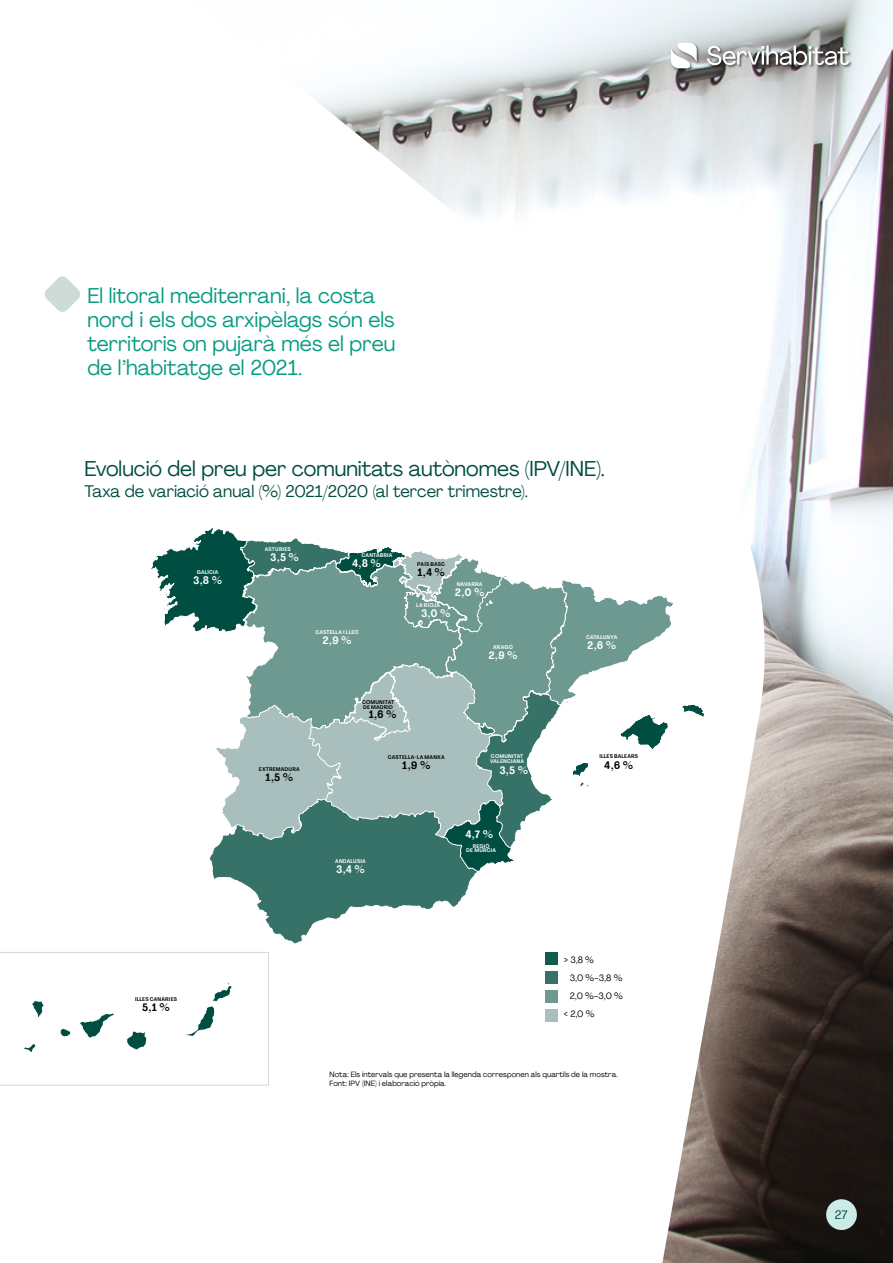
<style>
.page{position:relative;width:893px;height:1263px;background:#fff}
.page>*{position:absolute;margin:0;border:0;box-sizing:border-box;transform-origin:0 0}
.t1{font:21px/24px "Agrandir";color:#079c81}
.t2{font:21px "Agrandir";letter-spacing:-.005em;color:#004d41}
.t3{font:16.5px "Agrandir";color:#004d41}
.t4{font:12px "Agrandir";color:#004d41}
.t5{font:700 10.5px "Agrandir Text";color:#fff}
.t6{font:700 10.5px "Agrandir Text";color:#000}
.t7{font:9px "Agrandir";color:#000}
.t8{font:7.5px/9px "Agrandir";letter-spacing:.01em;color:#000}
.t9{font:700 5.25px/4.5px "Agrandir Text";letter-spacing:.03em;color:#fff}
.t10{font:700 5.25px/4.5px "Agrandir Text";letter-spacing:.03em;color:#000}
</style>
<div class="page">
<img style="left:192px;top:0;width:701px;height:1263px">
<div style="left:671px;top:42px;width:181px;height:29px;background:#000;opacity:.5"></div>
<svg style="left:671px;top:43px;width:26px;height:25px"></svg>
<svg style="left:707px;top:46px;width:142px;height:19px"></svg>
<div style="left:826px;top:1199px;width:31px;height:31px;background:#ccebe6;border-radius:50%"></div>
<svg style="left:44px;top:276px;width:36px;height:36px"></svg>
<svg style="left:23px;top:976px;width:210px;height:78px"></svg>
<svg style="left:151px;top:525px;width:558px;height:420px"></svg>
<div style="left:545px;top:952px;width:12px;height:12px;background:#12594e"></div>
<div style="left:545px;top:971px;width:12px;height:12px;background:#367268"></div>
<div style="left:545px;top:990px;width:12px;height:13px;background:#6e9990"></div>
<div style="left:545px;top:1009px;width:12px;height:13px;background:#a9bfbd"></div>
<div style="left:0;top:952px;width:269px;height:133px;border:1px solid #d2d2d3"></div>
<h1 class="t1" style="left:87px;top:283px;width:309px">El litoral mediterrani, la costa nord i els dos arxipèlags són els territoris on pujarà més el preu de l’habitatge el 2021.</h1>
<h1 class="t2" style="left:84px;top:456px;width:522px">Evolució del preu per comunitats autònomes (IPV/INE).</h1>
<h2 class="t3" style="left:84px;top:481px;width:445px">Taxa de variació anual (%) 2021/2020 (al tercer trimestre).</h2>
<p class="t9" style="left:265px;top:547px;width:27px">ASTÚRIES</p>
<p class="t9" style="left:362px;top:553px;width:32px">CANTÀBRIA</p>
<h3 class="t5" style="left:270px;top:551px;width:30px">3,5 %</h3>
<h3 class="t5" style="left:352px;top:557px;width:30px">4,8 %</h3>
<p class="t10" style="left:417px;top:562px;width:29px">PAÍS BASC</p>
<p class="t9" style="left:197px;top:569px;width:23px">GALÍCIA</p>
<h3 class="t6" style="left:417px;top:566px;width:29px">1,4 %</h3>
<h3 class="t5" style="left:193px;top:573px;width:30px">3,8 %</h3>
<p class="t9" style="left:416px;top:602px;width:25px">LA RIOJA</p>
<p class="t9" style="left:457px;top:582px;width:27px">NAVARRA</p>
<h3 class="t5" style="left:455px;top:586px;width:31px">2,0 %</h3>
<p class="t10" style="left:135px;top:996px;width:43px">ILLES CANÀRIES</p>
<h3 class="t6" style="left:142px;top:1001px;width:29px">5,1 %</h3>
<p class="t9" style="left:315px;top:630px;width:45px">CASTELLA I LLEÓ</p>
<h3 class="t5" style="left:322px;top:634px;width:31px">2,9 %</h3>
<h3 class="t5" style="left:421px;top:606px;width:31px">3,0 %</h3>
<p class="t10" style="left:259px;top:767px;width:42px">EXTREMADURA</p>
<h3 class="t6" style="left:266px;top:771px;width:29px">1,5 %</h3>
<p class="t10" style="left:362px;top:700px;width:34px">COMUNITAT<br>DE MADRID</p>
<h3 class="t6" style="left:369px;top:708px;width:29px">1,6 %</h3>
<p class="t10" style="left:388px;top:755px;width:58px">CASTELLA-LA MANXA</p>
<h3 class="t6" style="left:402px;top:759px;width:30px">1,9 %</h3>
<p class="t9" style="left:493px;top:645px;width:21px">ARAGÓ</p>
<h3 class="t5" style="left:488px;top:649px;width:31px">2,9 %</h3>
<p class="t9" style="left:490px;top:754px;width:35px">COMUNITAT<br>VALENCIANA</p>
<h3 class="t5" style="left:499px;top:763px;width:30px">3,5 %</h3>
<p class="t9" style="left:335px;top:859px;width:32px">ANDALUSIA</p>
<h3 class="t5" style="left:336px;top:863px;width:30px">3,4 %</h3>
<h3 class="t5" style="left:466px;top:828px;width:29px">4,7 %</h3>
<p class="t9" style="left:466px;top:843px;width:31px;text-align:center">REGIÓ<br>DE MÚRCIA</p>
<p class="t9" style="left:586px;top:635px;width:33px">CATALUNYA</p>
<h3 class="t5" style="left:587px;top:639px;width:30px">2,6 %</h3>
<p class="t10" style="left:599px;top:754px;width:40px">ILLES BALEARS</p>
<h3 class="t6" style="left:604px;top:758px;width:30px">4,6 %</h3>
<h3 class="t7" style="left:564px;top:955px;width:32px">&gt; 3,8 %</h3>
<h3 class="t7" style="left:570px;top:973px;width:54px">3,0 %-3,8 %</h3>
<h3 class="t7" style="left:570px;top:991px;width:54px">2,0 %-3,0 %</h3>
<h3 class="t7" style="left:564px;top:1009px;width:32px">&lt; 2,0 %</h3>
<h3 class="t8" style="left:330px;top:1069px;width:290px">Nota: Els intervals que presenta la llegenda corresponen als quartils de la mostra.<br>Font: IPV (INE) i elaboració pròpia.</h3>
<h3 class="t4" style="left:835px;top:1207px;width:15px">27</h3>
</div>
